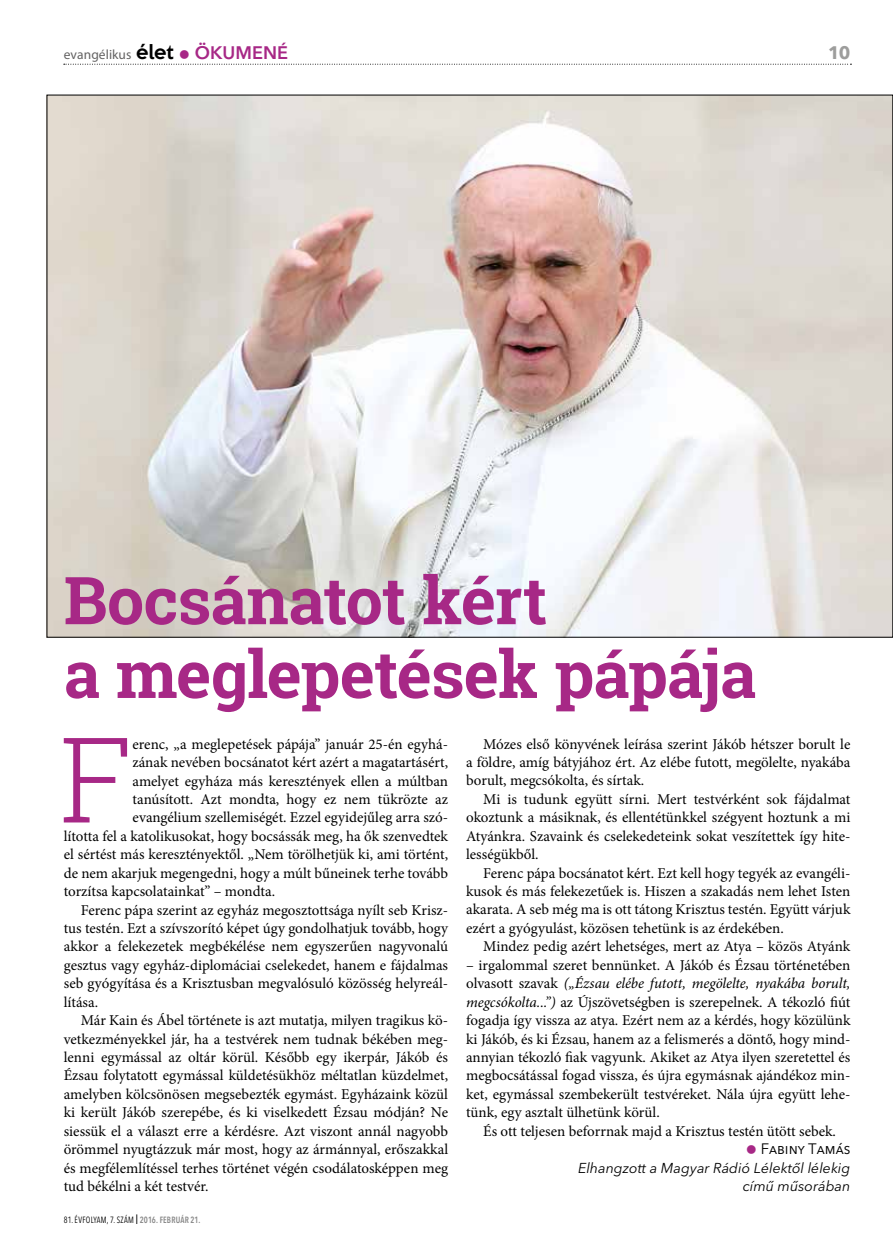
<style>
.page{position:relative;width:893px;height:1255px;background:#fff}
.page>*{position:absolute;margin:0;border:0;box-sizing:border-box;transform-origin:0 0}
.t1{font:300 118.65px "Roboto Slab";color:#a72886}
.t2{font:700 66px/73.7px "Roboto Slab";letter-spacing:-.015em;color:#a72886}
.t3{font:700 18px "Avenir Next LT Pro";color:#9d9d9c}
.t4{font:15px/18.5px "Minion Pro";color:#000;text-align:justify}
.t5{font:15px "Avenir Next LT Pro";color:#000}
.t6{font:italic 14.25px/18.5px "Avenir Next LT Pro";color:#000;text-align:right}
.t7{font:13.5px "Myriad Pro";letter-spacing:.005em;color:#646363}
.t8{font:condensed 9px "Avenir Next LT Pro";letter-spacing:.035em;color:#000;scale:.9 1}
.s1{font-family:"Keep Calm";font-weight:500;font-size:18px;color:#000}
.s2{color:#a72886}
.s3{font-family:"Avenir Next LT Pro";font-weight:600;font-size:18px;color:#a72886}
.s4{font-size:13.5px}
.s5{font-weight:600;color:#878787}
.s6{font-style:italic}
</style>
<div class="page">
<svg style="left:64px;top:64px;width:787px;height:1px"></svg>
<img style="left:49px;top:97px;width:842px;height:538px">
<p class="t7" style="left:64px;top:46px;width:226px">evangélikus <span class="s1">élet</span> <span class="s2">●</span> <span class="s3">ÖKUMENÉ</span></p>
<p class="t3" style="left:828px;top:42px;width:24px">10</p>
<h2 class="t2" style="left:64px;top:562px;width:694px">Bocsánatot kért<br>a meglepetések pápája</h2>
<h1 class="t1" style="left:60px;top:698px;width:74px">F</h1>
<p class="t4" style="left:133px;top:734px;width:317px">erenc, „a meglepetések pápája” január 25-én egyhá-</p>
<p class="t4" style="left:133px;top:753px;width:317px">zának nevében bocsánatot kért azért a magatartásért,</p>
<p class="t4" style="left:133px;top:771px;width:317px">amelyet egyháza más keresztények ellen a múltban</p>
<p class="t4" style="left:133px;top:790px;width:317px">tanúsított. Azt mondta, hogy ez nem tükrözte az</p>
<p class="t4" style="left:133px;top:808px;width:317px">evangélium szellemiségét. Ezzel egyidejűleg arra szó-</p>
<p class="t4" style="left:64px;top:827px;width:386px">lította fel a katolikusokat, hogy bocsássák meg, ha ők szenvedtek</p>
<p class="t4" style="left:64px;top:845px;width:386px">el sértést más keresztényektől. „Nem törölhetjük ki, ami történt,</p>
<p class="t4" style="left:64px;top:863px;width:386px">de nem akarjuk megengedni, hogy a múlt bűneinek terhe tovább</p>
<p class="t4" style="left:64px;top:882px;width:213px">torzítsa kapcsolatainkat” – mondta.</p>
<p class="t4" style="left:81px;top:900px;width:369px">Ferenc pápa szerint az egyház megosztottsága nyílt seb Krisz-</p>
<p class="t4" style="left:64px;top:919px;width:386px">tus testén. Ezt a szívszorító képet úgy gondolhatjuk tovább, hogy</p>
<p class="t4" style="left:64px;top:937px;width:386px">akkor a felekezetek megbékélése nem egyszerűen nagyvonalú</p>
<p class="t4" style="left:64px;top:955px;width:386px">gesztus vagy egyház-diplomáciai cselekedet, hanem e fájdalmas</p>
<p class="t4" style="left:64px;top:974px;width:386px">seb gyógyítása és a Krisztusban megvalósuló közösség helyreál-</p>
<p class="t4" style="left:64px;top:992px;width:36px">lítása.</p>
<p class="t4" style="left:81px;top:1011px;width:369px">Már Kain és Ábel története is azt mutatja, milyen tragikus kö-</p>
<p class="t4" style="left:64px;top:1029px;width:386px">vetkezményekkel jár, ha a testvérek nem tudnak békében meg-</p>
<p class="t4" style="left:64px;top:1048px;width:386px">lenni egymással az oltár körül. Később egy ikerpár, Jákób és</p>
<p class="t4" style="left:64px;top:1066px;width:386px">Ézsau folytatott egymással küldetésükhöz méltatlan küzdelmet,</p>
<p class="t4" style="left:64px;top:1084px;width:386px">amelyben kölcsönösen megsebezték egymást. Egyházaink közül</p>
<p class="t4" style="left:64px;top:1103px;width:386px">ki került Jákób szerepébe, és ki viselkedett Ézsau módján? Ne</p>
<p class="t4" style="left:64px;top:1121px;width:386px">siessük el a választ erre a kérdésre. Azt viszont annál nagyobb</p>
<p class="t4" style="left:64px;top:1140px;width:386px">örömmel nyugtázzuk már most, hogy az ármánnyal, erőszakkal</p>
<p class="t4" style="left:64px;top:1158px;width:386px">és megfélemlítéssel terhes történet végén csodálatosképpen meg</p>
<p class="t4" style="left:64px;top:1176px;width:146px">tud békélni a két testvér.</p>
<p class="t8" style="left:64px;top:1214px;width:153px">81. ÉVFOLYAM, 7. SZÁM <span class="s4">I</span> <span class="s5">2016. FEBRUÁR 21.</span></p>
<p class="t4" style="left:466px;top:734px;width:386px;text-indent:17px">Mózes első könyvének leírása szerint Jákób hétszer borult le a földre, amíg bátyjához ért. Az elébe futott, megölelte, nyakába borult, megcsókolta, és sírtak.</p>
<p class="t4" style="left:466px;top:790px;width:386px;text-indent:17px">Mi is tudunk együtt sírni. Mert testvérként sok fájdalmat okoztunk a másiknak, és ellentétünkkel szégyent hoztunk a mi Atyánkra. Szavaink és cselekedeteink sokat veszítettek így hite&shy;lességükből.</p>
<p class="t4" style="left:466px;top:863px;width:386px;text-indent:17px">Ferenc pápa bocsánatot kért. Ezt kell hogy tegyék az evangéli&shy;kusok és más felekezetűek is. Hiszen a szakadás nem lehet Isten akarata. A seb még ma is ott tátong Krisztus testén. Együtt várjuk ezért a gyógyulást, közösen tehetünk is az érdekében.</p>
<p class="t4" style="left:483px;top:937px;width:369px">Mindez pedig azért lehetséges, mert az Atya – közös Atyánk</p>
<p class="t4" style="left:466px;top:955px;width:386px">– irgalommal szeret bennünket. A Jákób és Ézsau történetében olvasott szavak <span class="s6">(„Ézsau elébe futott, megölelte, nyakába borult, megcsókolta...”)</span> az Újszövetségben is szerepelnek. A tékozló fiút fogadja így vissza az atya. Ezért nem az a kérdés, hogy közülünk ki Jákób, és ki Ézsau, hanem az a felismerés a döntő, hogy mind&shy;annyian tékozló fiak vagyunk. Akiket az Atya ilyen szeretettel és megbocsátással fogad vissza, és újra egymásnak ajándékoz min&shy;ket, egymással szembekerült testvéreket. Nála újra együtt lehe&shy;tünk, egy asztalt ülhetünk körül.</p>
<p class="t4" style="left:483px;top:1121px;width:354px">És ott teljesen beforrnak majd a Krisztus testén ütött sebek.</p>
<p class="t5" style="left:746px;top:1139px;width:106px"><span class="s2">●</span> Fabiny Tamás</p>
<p class="t6" style="left:578px;top:1158px;width:274px">Elhangzott a Magyar Rádió Lélektől lélekig című műsorában</p>
</div>
